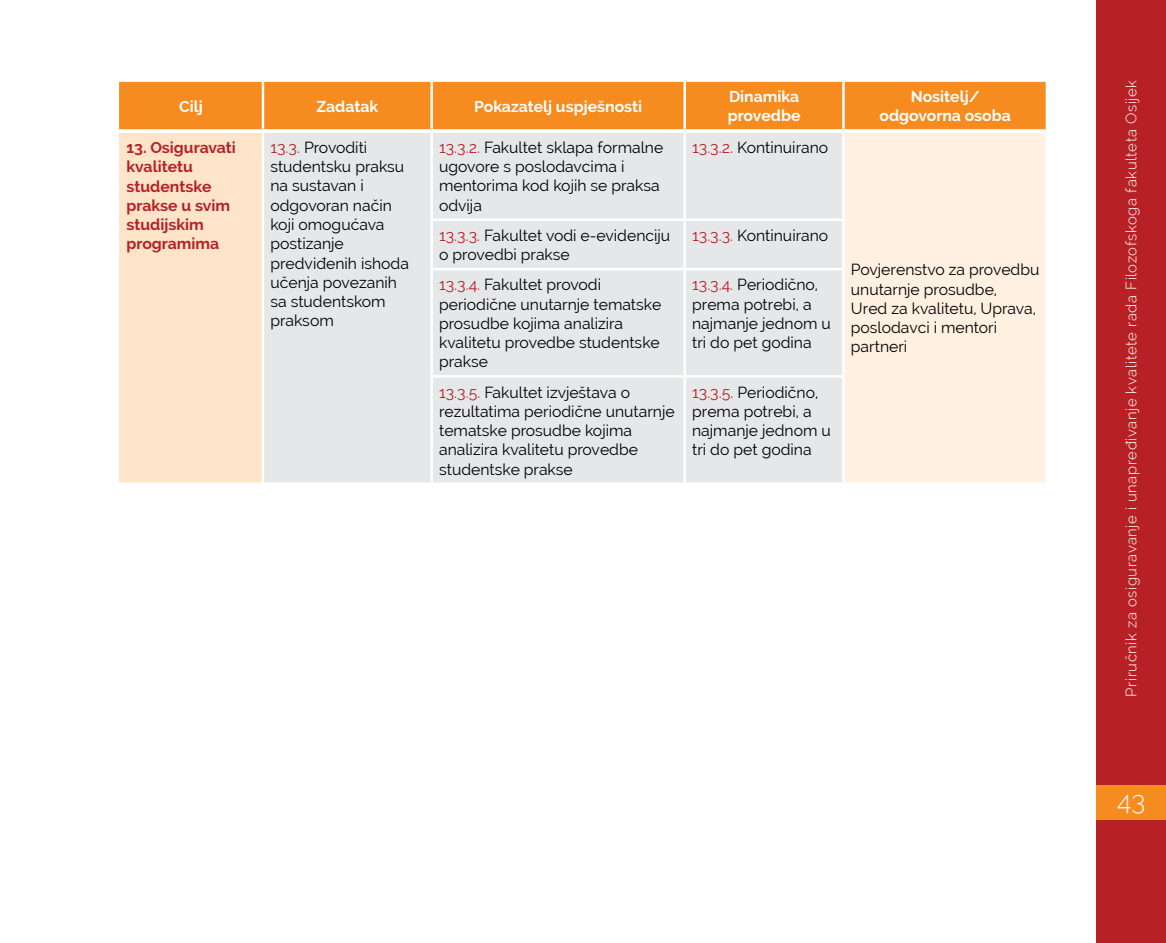
<style>
.page{position:relative;width:1166px;height:943px;background:#fff}
.page>*{position:absolute;margin:0;border:0;box-sizing:border-box;transform-origin:0 0}
.t1{font:300 26.25px "Raleway";color:#fff}
.t2{font:15.75px/19.2px "Raleway";color:#000}
.t3{font:700 15.75px/19.2px "Raleway";color:#fff}
.t4{font:700 15.75px/19.2px "Raleway";color:#b72126}
.t5{font:300 14.88px "Raleway";letter-spacing:.04em;color:#fff}
.s1{color:#b72126}
</style>
<div class="page">
<div style="left:1096px;top:0;width:70px;height:943px;background:#b72126"></div>
<div style="left:1096px;top:785px;width:70px;height:35px;background:#f68b1f"></div>
<div style="left:119px;top:82px;width:926px;height:47px;background:#f68b1f"></div>
<div style="left:119px;top:131px;width:144px;height:352px;background:#fee4c9"></div>
<div style="left:264px;top:133px;width:578px;height:349px;background:#e6e7e8"></div>
<div style="left:843px;top:131px;width:204px;height:352px;background:#fff0e1"></div>
<hr style="left:262px;top:82px;width:2px;height:47px;background:#fff">
<hr style="left:430px;top:82px;width:3px;height:47px;background:#fff">
<hr style="left:683px;top:82px;width:3px;height:47px;background:#fff">
<hr style="left:842px;top:82px;width:3px;height:47px;background:#fff">
<hr style="left:262px;top:133px;width:2px;height:87px;background:#fff">
<hr style="left:430px;top:133px;width:3px;height:85px;background:#fff">
<hr style="left:683px;top:133px;width:3px;height:85px;background:#fff">
<hr style="left:842px;top:133px;width:3px;height:85px;background:#fff">
<hr style="left:1045px;top:131px;width:3px;height:89px;background:#fff">
<hr style="left:262px;top:220px;width:2px;height:49px;background:#fff">
<hr style="left:430px;top:218px;width:255px;height:3px;background:#fff">
<hr style="left:430px;top:221px;width:3px;height:47px;background:#fff">
<hr style="left:685px;top:218px;width:160px;height:3px;background:#fff">
<hr style="left:683px;top:221px;width:3px;height:47px;background:#fff">
<hr style="left:842px;top:221px;width:3px;height:47px;background:#fff">
<hr style="left:1045px;top:220px;width:3px;height:49px;background:#fff">
<hr style="left:262px;top:269px;width:2px;height:107px;background:#fff">
<hr style="left:430px;top:268px;width:255px;height:2px;background:#fff">
<hr style="left:430px;top:270px;width:3px;height:105px;background:#fff">
<hr style="left:685px;top:268px;width:160px;height:2px;background:#fff">
<hr style="left:683px;top:270px;width:3px;height:105px;background:#fff">
<hr style="left:842px;top:270px;width:3px;height:105px;background:#fff">
<hr style="left:1045px;top:269px;width:3px;height:107px;background:#fff">
<hr style="left:262px;top:376px;width:2px;height:106px;background:#fff">
<hr style="left:430px;top:375px;width:255px;height:2px;background:#fff">
<hr style="left:430px;top:377px;width:3px;height:105px;background:#fff">
<hr style="left:685px;top:375px;width:160px;height:2px;background:#fff">
<hr style="left:683px;top:377px;width:3px;height:105px;background:#fff">
<hr style="left:842px;top:377px;width:3px;height:105px;background:#fff">
<hr style="left:1045px;top:376px;width:3px;height:106px;background:#fff">
<hr style="left:119px;top:482px;width:144px;height:3px;background:#fff">
<hr style="left:843px;top:482px;width:205px;height:3px;background:#fff">
<svg style="left:119px;top:129px;width:144px;height:4px"></svg>
<svg style="left:263px;top:129px;width:169px;height:2px"></svg>
<svg style="left:432px;top:129px;width:253px;height:2px"></svg>
<svg style="left:685px;top:129px;width:158px;height:1px"></svg>
<svg style="left:843px;top:129px;width:202px;height:4px"></svg>
<p class="t3" style="left:179px;top:96px;width:25px">Cilj</p>
<p class="t3" style="left:316px;top:96px;width:63px">Zadatak</p>
<p class="t3" style="left:474px;top:96px;width:169px">Pokazatelj uspješnosti</p>
<p class="t3" style="left:728px;top:87px;width:74px">Dinamika provedbe</p>
<p class="t3" style="left:879px;top:87px;width:133px;text-align:center">Nositelj/ odgovorna osoba</p>
<p class="t4" style="left:126px;top:138px;width:111px">13. Osiguravati kvalitetu studentske prakse u svim studijskim programima</p>
<p class="t2" style="left:270px;top:138px;width:140px"><span class="s1">13.3.</span> Provoditi studentsku praksu na sustavan i odgovoran način koji omogućava postizanje predviđenih ishoda učenja povezanih sa studentskom praksom</p>
<p class="t2" style="left:439px;top:138px;width:226px"><span class="s1">13.3.2.</span> Fakultet sklapa formalne ugovore s poslodavcima i mentorima kod kojih se praksa odvija</p>
<p class="t2" style="left:692px;top:138px;width:137px"><span class="s1">13.3.2.</span> Kontinuirano</p>
<p class="t2" style="left:439px;top:226px;width:233px"><span class="s1">13.3.3.</span> Fakultet vodi e-evidenciju o provedbi prakse</p>
<p class="t2" style="left:692px;top:226px;width:138px"><span class="s1">13.3.3.</span> Kontinuirano</p>
<p class="t2" style="left:439px;top:275px;width:224px"><span class="s1">13.3.4.</span> Fakultet provodi periodične unutarnje tematske prosudbe kojima analizira kvalitetu provedbe studentske prakse</p>
<p class="t2" style="left:692px;top:275px;width:140px"><span class="s1">13.3.4.</span> Periodično, prema potrebi, a najmanje jednom u tri do pet godina</p>
<p class="t2" style="left:439px;top:382px;width:237px"><span class="s1">13.3.5.</span> Fakultet izvještava o rezultatima periodične unutarnje tematske prosudbe kojima analizira kvalitetu provedbe studentske prakse</p>
<p class="t2" style="left:692px;top:382px;width:140px"><span class="s1">13.3.5.</span> Periodično, prema potrebi, a najmanje jednom u tri do pet godina</p>
<p class="t2" style="left:851px;top:260px;width:190px">Povjerenstvo za provedbu unutarnje prosudbe,<br>Ured za kvalitetu, Uprava, poslodavci i mentori partneri</p>
<p class="t5" style="left:1122px;top:696px;width:618px;rotate:-90deg">Priručnik za osiguravanje i unapređivanje kvalitete rada Filozofskoga fakulteta Osijek</p>
<h1 class="t1" style="left:1117px;top:785px;width:29px">43</h1>
</div>
